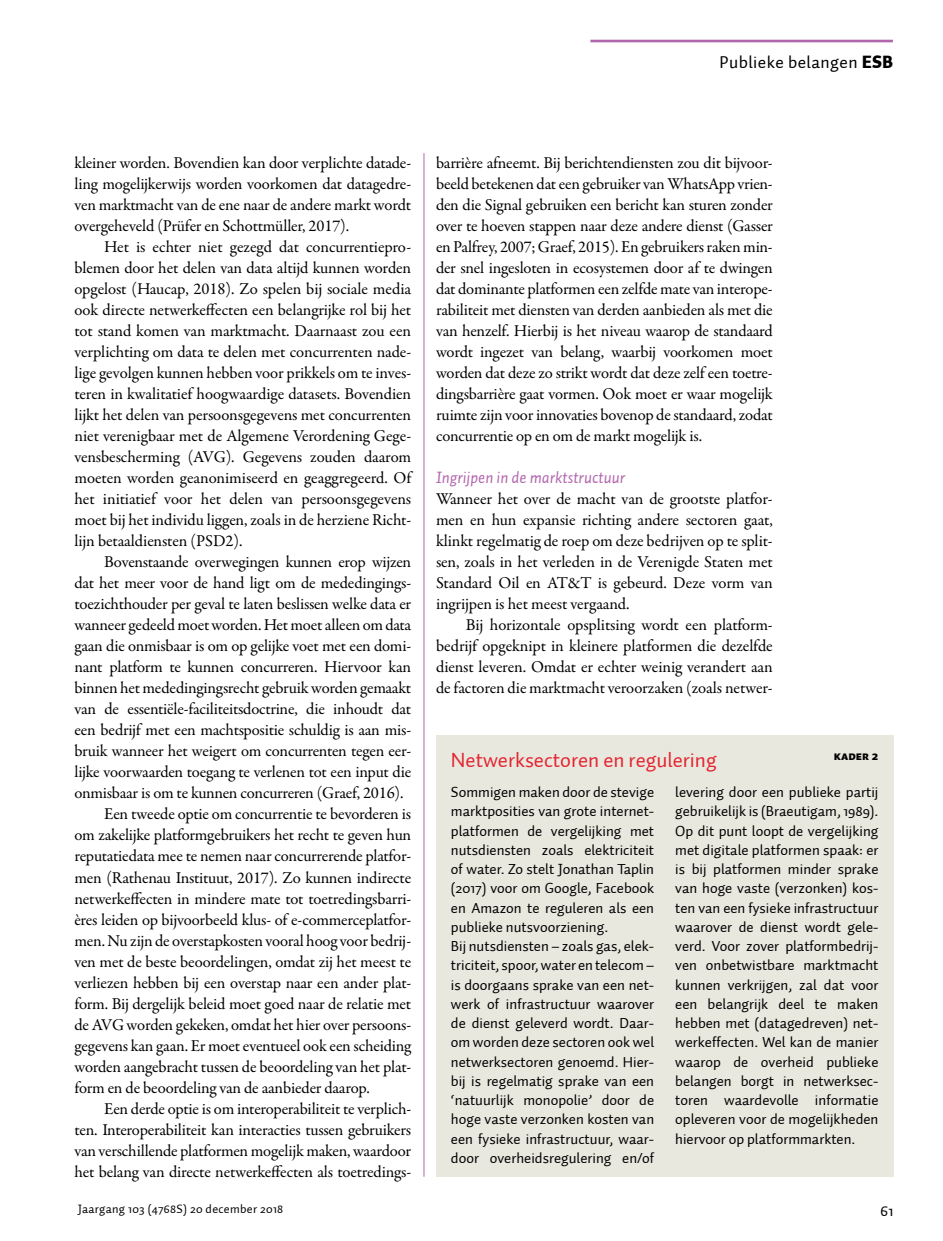
<style>
.page{position:relative;width:943px;height:1241px;background:#fff}
.page>*{position:absolute;margin:0;border:0;box-sizing:border-box;transform-origin:0 0}
.t1{font:21px "Auto 1";color:#e32632}
.t2{font:17.5px "Auto 1";letter-spacing:.025em;color:#000}
.t3{font:16.62px/21px "Garamond Premr Pro";letter-spacing:-.015em;color:#000;text-align:justify}
.t4{font:italic 16.62px "Auto 1";color:#b267ad}
.t5{font:15.75px "Auto 1";color:#000}
.t6{font:14.88px/19.2px "Auto 1";color:#000}
.t7{font:12.25px "Auto 1";letter-spacing:.025em;color:#000}
.t8{font:12.25px "Auto 1 Black Sm Cp";color:#000}
.s1{font-weight:900}
</style>
<div class="page">
<hr style="left:590px;top:40px;width:302px;height:2px;background:#b267ad">
<hr style="left:423px;top:153px;width:1px;height:1023px;background:#b267ad">
<div style="left:436px;top:735px;width:457px;height:441px;background:#e9e8df"></div>
<p class="t2" style="left:719px;top:51px;width:175px">Publieke belangen <span class="s1">ESB</span></p>
<p class="t3" style="left:74px;top:153px;width:338px">kleiner worden. Bovendien kan door verplichte datade&shy;ling mogelijkerwijs worden voorkomen dat datagedre&shy;ven marktmacht van de ene naar de andere markt wordt overgeheveld (Prüfer en Schottmüller, 2017).</p>
<p class="t3" style="left:74px;top:237px;width:338px;text-indent:30px">Het is echter niet gezegd dat concurrentiepro&shy;blemen door het delen van data altijd kunnen worden opgelost (Haucap, 2018). Zo spelen bij sociale media ook directe netwerkeffecten een belangrijke rol bij het tot stand komen van marktmacht. Daarnaast zou een verplichting om data te delen met concurrenten nade&shy;lige gevolgen kunnen hebben voor prikkels om te inves&shy;teren in kwalitatief hoogwaardige datasets. Bovendien lijkt het delen van persoonsgegevens met concurrenten niet verenigbaar met de Algemene Verordening Gege&shy;vensbescherming (AVG). Gegevens zouden daarom moeten worden geanonimiseerd en geaggregeerd. Of het initiatief voor het delen van persoonsgegevens moet bij het individu liggen, zoals in de herziene Richt&shy;lijn betaaldiensten (PSD2).</p>
<p class="t3" style="left:104px;top:552px;width:308px">Bovenstaande overwegingen kunnen erop wijzen</p>
<p class="t3" style="left:74px;top:573px;width:338px">dat het meer voor de hand ligt om de mededingings-</p>
<p class="t3" style="left:74px;top:594px;width:338px">toezichthouder per geval te laten beslissen welke data er</p>
<p class="t3" style="left:74px;top:615px;width:338px">wanneer gedeeld moet worden. Het moet alleen om data</p>
<p class="t3" style="left:74px;top:636px;width:338px">gaan die onmisbaar is om op gelijke voet met een domi-</p>
<p class="t3" style="left:74px;top:657px;width:338px">nant platform te kunnen concurreren. Hiervoor kan</p>
<p class="t3" style="left:74px;top:678px;width:338px">binnen het mededingingsrecht gebruik worden gemaakt</p>
<p class="t3" style="left:74px;top:699px;width:338px">van de essentiële-faciliteitsdoctrine, die inhoudt dat</p>
<p class="t3" style="left:74px;top:720px;width:338px">een bedrijf met een machtspositie schuldig is aan mis-</p>
<p class="t3" style="left:74px;top:741px;width:338px">bruik wanneer het weigert om concurrenten tegen eer-</p>
<p class="t3" style="left:74px;top:762px;width:338px">lijke voorwaarden toegang te verlenen tot een input die</p>
<p class="t3" style="left:74px;top:783px;width:330px">onmisbaar is om te kunnen concurreren (Graef, 2016).</p>
<p class="t3" style="left:104px;top:804px;width:308px">Een tweede optie om concurrentie te bevorderen is</p>
<p class="t3" style="left:74px;top:825px;width:338px">om zakelijke platformgebruikers het recht te geven hun</p>
<p class="t3" style="left:74px;top:846px;width:338px">reputatiedata mee te nemen naar concurrerende platfor-</p>
<p class="t3" style="left:74px;top:867px;width:338px">men (Rathenau Instituut, 2017). Zo kunnen indirecte</p>
<p class="t3" style="left:74px;top:888px;width:338px">netwerkeffecten in mindere mate tot toetredingsbarri-</p>
<p class="t3" style="left:74px;top:909px;width:338px">ères leiden op bijvoorbeeld klus- of e-commerceplatfor-</p>
<p class="t3" style="left:74px;top:930px;width:338px">men. Nu zijn de overstapkosten vooral hoog voor bedrij-</p>
<p class="t3" style="left:74px;top:951px;width:338px">ven met de beste beoordelingen, omdat zij het meest te</p>
<p class="t3" style="left:74px;top:972px;width:338px">verliezen hebben bij een overstap naar een ander plat-</p>
<p class="t3" style="left:74px;top:993px;width:338px">form. Bij dergelijk beleid moet goed naar de relatie met</p>
<p class="t3" style="left:74px;top:1014px;width:338px">de AVG worden gekeken, omdat het hier over persoons-</p>
<p class="t3" style="left:74px;top:1035px;width:338px">gegevens kan gaan. Er moet eventueel ook een scheiding</p>
<p class="t3" style="left:74px;top:1056px;width:338px">worden aangebracht tussen de beoordeling van het plat-</p>
<p class="t3" style="left:74px;top:1077px;width:297px">form en de beoordeling van de aanbieder daarop.</p>
<p class="t3" style="left:104px;top:1098px;width:308px">Een derde optie is om interoperabiliteit te verplich-</p>
<p class="t3" style="left:74px;top:1119px;width:338px">ten. Interoperabiliteit kan interacties tussen gebruikers</p>
<p class="t3" style="left:74px;top:1140px;width:338px">van verschillende platformen mogelijk maken, waardoor</p>
<p class="t3" style="left:74px;top:1161px;width:338px">het belang van directe netwerkeffecten als toetredings-</p>
<p class="t7" style="left:78px;top:1201px;width:207px">Jaargang 103 (4768S) 20 december 2018</p>
<p class="t3" style="left:436px;top:153px;width:338px">barrière afneemt. Bij berichtendiensten zou dit bijvoor&shy;beeld betekenen dat een gebruiker van WhatsApp vrien&shy;den die Signal gebruiken een bericht kan sturen zonder over te hoeven stappen naar deze andere dienst (Gasser en Palfrey, 2007; Graef, 2015). En gebruikers raken min&shy;der snel ingesloten in ecosystemen door af te dwingen dat dominante platformen een zelfde mate van interope&shy;rabiliteit met diensten van derden aanbieden als met die van henzelf. Hierbij is het niveau waarop de standaard wordt ingezet van belang, waarbij voorkomen moet worden dat deze zo strikt wordt dat deze zelf een toetre&shy;dingsbarrière gaat vormen. Ook moet er waar mogelijk ruimte zijn voor innovaties bovenop de standaard, zodat concurrentie op en om de markt mogelijk is.</p>
<p class="t4" style="left:436px;top:466px;width:191px">Ingrijpen in de marktstructuur</p>
<p class="t3" style="left:436px;top:489px;width:338px">Wanneer het over de macht van de grootste platfor&shy;men en hun expansie richting andere sectoren gaat, klinkt regelmatig de roep om deze bedrijven op te split&shy;sen, zoals in het verleden in de Verenigde Staten met Standard Oil en AT&amp;T is gebeurd. Deze vorm van ingrijpen is het meest vergaand.</p>
<p class="t3" style="left:436px;top:614px;width:338px;text-indent:30px">Bij horizontale opsplitsing wordt een platform&shy;bedrijf opgeknipt in kleinere platformen die dezelfde dienst leveren. Omdat er echter weinig verandert aan de factoren die marktmacht veroorzaken (zoals netwer-</p>
<p class="t1" style="left:451px;top:746px;width:267px">Netwerksectoren en regulering</p>
<p class="t8" style="left:833px;top:748px;width:46px">KADER 2</p>
<p class="t6" style="left:451px;top:782px;width:205px">Sommigen maken door de stevige marktposities van grote internet&shy;platformen de vergelijking met nutsdiensten zoals elektriciteit of water. Zo stelt Jonathan Taplin (2017) voor om Google, Facebook en Amazon te reguleren als een publieke nutsvoorziening.<br>Bij nutsdiensten – zoals gas, elek&shy;triciteit, spoor, water en telecom – is doorgaans sprake van een net&shy;werk of infrastructuur waarover de dienst geleverd wordt. Daar&shy;om worden deze sectoren ook wel netwerksectoren genoemd. Hier&shy;bij is regelmatig sprake van een ‘natuurlijk monopolie’ door de hoge vaste verzonken kosten van een fysieke infrastructuur, waar&shy;door overheidsregulering en/of</p>
<p class="t6" style="left:675px;top:782px;width:205px;text-align:justify">levering door een publieke partij gebruikelijk is (Braeutigam, 1989).<br>Op dit punt loopt de vergelijking met digitale platformen spaak: er is bij platformen minder sprake van hoge vaste (verzonken) kos&shy;ten van een fysieke infrastructuur waarover de dienst wordt gele&shy;verd. Voor zover platformbedrij&shy;ven onbetwistbare marktmacht kunnen verkrijgen, zal dat voor een belangrijk deel te maken hebben met (datagedreven) net&shy;werkeffecten. Wel kan de manier waarop de overheid publieke belangen borgt in netwerksec&shy;toren waardevolle informatie opleveren voor de mogelijkheden hiervoor op platformmarkten.</p>
<p class="t5" style="left:880px;top:1200px;width:14px">61</p>
</div>
